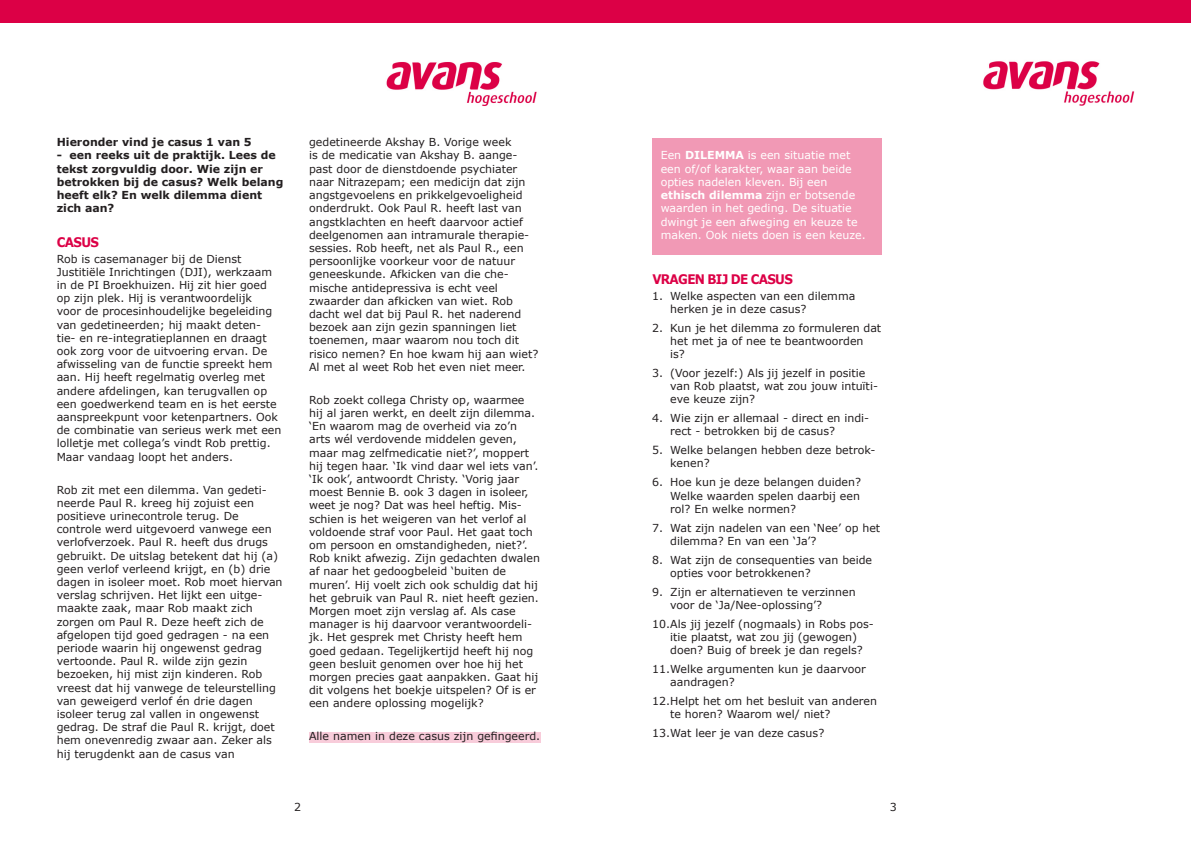
<style>
.page{position:relative;width:1191px;height:842px;background:#fff}
.page>*{position:absolute;margin:0;border:0;box-sizing:border-box;transform-origin:0 0}
.Avans_Kopje_lopende{font:700 13.2px "Verdana";letter-spacing:-.055em;color:#dc0046;scale:.91 1}
.Basic_body{font:11px/13.2px "Verdana";color:#231f20}
.Kader_rood{font:11px/13.2px "Verdana";color:#fff}
.Avans_Basic_Body_Bol{font:700 11px/13.2px "Verdana";color:#231f20}
.s1{font-weight:700}
</style>
<div class="page">
<div style="left:0;top:0;width:595px;height:22px;background:#dc0046"></div>
<img style="left:386px;top:62px;width:151px;height:44px">
<div style="left:595px;top:0;width:596px;height:22px;background:#dc0046"></div>
<img style="left:983px;top:61px;width:151px;height:45px">
<div style="left:309px;top:732px;width:231px;height:11px;background:#f8ccda"></div>
<div style="left:652px;top:138px;width:229px;height:116px;background:#f199b5"></div>
<p class="Avans_Basic_Body_Bol" style="left:57px;top:135px;width:196px">Hieronder vind je casus 1 van 5</p>
<p class="Avans_Basic_Body_Bol" style="left:57px;top:149px;width:228px">- een reeks uit de praktijk. Lees de tekst zorgvuldig door. Wie zijn er betrokken bij de casus? Welk belang heeft elk? En welk dilemma dient zich aan?</p>
<p class="Avans_Kopje_lopende" style="left:57px;top:232px;width:48px">CASUS</p>
<p class="Basic_body" style="left:57px;top:252px;width:226px">Rob is casemanager bij de Dienst Justitiële Inrichtingen (DJI), werkzaam in de PI Broekhuizen. Hij zit hier goed op zijn plek. Hij is verantwoordelijk<br>voor de procesinhoudelijke begeleiding van gedetineerden; hij maakt deten&shy;tie- en re-integratieplannen en draagt ook zorg voor de uitvoering ervan. De afwisseling van de functie spreekt hem aan. Hij heeft regelmatig overleg met andere afdelingen, kan terugvallen op een goedwerkend team en is het eerste aanspreekpunt voor ketenpartners. Ook de combinatie van serieus werk met een lolletje met collega’s vindt Rob prettig.<br>Maar vandaag loopt het anders.</p>
<p class="Basic_body" style="left:57px;top:483px;width:227px">Rob zit met een dilemma. Van gedeti&shy;neerde Paul R. kreeg hij zojuist een positieve urinecontrole terug. De controle werd uitgevoerd vanwege een verlofverzoek. Paul R. heeft dus drugs gebruikt. De uitslag betekent dat hij (a) geen verlof verleend krijgt, en (b) drie dagen in isoleer moet. Rob moet hiervan verslag schrijven. Het lijkt een uitge&shy;maakte zaak, maar Rob maakt zich zorgen om Paul R. Deze heeft zich de afgelopen tijd goed gedragen - na een periode waarin hij ongewenst gedrag vertoonde. Paul R. wilde zijn gezin bezoeken, hij mist zijn kinderen. Rob vreest dat hij vanwege de teleurstelling van geweigerd verlof én drie dagen isoleer terug zal vallen in ongewenst gedrag. De straf die Paul R. krijgt, doet hem onevenredig zwaar aan. Zeker als hij terugdenkt aan de casus van</p>
<p class="Basic_body" style="left:309px;top:136px;width:231px">gedetineerde Akshay B. Vorige week<br>is de medicatie van Akshay B. aange&shy;past door de dienstdoende psychiater naar Nitrazepam; een medicijn dat zijn angstgevoelens en prikkelgevoeligheid onderdrukt. Ook Paul R. heeft last van angstklachten en heeft daarvoor actief deelgenomen aan intramurale therapie&shy;sessies. Rob heeft, net als Paul R., een persoonlijke voorkeur voor de natuur geneeskunde. Afkicken van die che&shy;mische antidepressiva is echt veel zwaarder dan afkicken van wiet. Rob dacht wel dat bij Paul R. het naderend bezoek aan zijn gezin spanningen liet toenemen, maar waarom nou toch dit risico nemen? En hoe kwam hij aan wiet?<br>Al met al weet Rob het even niet meer.</p>
<p class="Basic_body" style="left:309px;top:393px;width:232px">Rob zoekt collega Christy op, waarmee hij al jaren werkt, en deelt zijn dilemma. ‘En waarom mag de overheid via zo’n arts wél verdovende middelen geven, maar mag zelfmedicatie niet?’, moppert hij tegen haar. ‘Ik vind daar wel iets van’. ‘Ik ook’, antwoordt Christy. ‘Vorig jaar moest Bennie B. ook 3 dagen in isoleer, weet je nog? Dat was heel heftig. Mis&shy;schien is het weigeren van het verlof al voldoende straf voor Paul. Het gaat toch om persoon en omstandigheden, niet?’.<br>Rob knikt afwezig. Zijn gedachten dwalen af naar het gedoogbeleid ‘buiten de muren’. Hij voelt zich ook schuldig dat hij het gebruik van Paul R. niet heeft gezien.<br>Morgen moet zijn verslag af. Als case manager is hij daarvoor verantwoordeli&shy;jk. Het gesprek met Christy heeft hem goed gedaan. Tegelijkertijd heeft hij nog geen besluit genomen over hoe hij het morgen precies gaat aanpakken. Gaat hij dit volgens het boekje uitspelen? Of is er een andere oplossing mogelijk?</p>
<p class="Basic_body" style="left:309px;top:730px;width:233px">Alle namen in deze casus zijn gefingeerd.</p>
<p class="Kader_rood" style="left:660px;top:149px;width:206px">Een <span class="s1">DILEMMA</span> is een situatie met een of/of karakter, waar aan beide opties nadelen kleven. Bij een <span class="s1">ethisch dilemma</span> zijn er botsende waarden in het geding. De situatie dwingt je een afweging en keuze te maken. Ook niets doen is een keuze.</p>
<p class="Avans_Kopje_lopende" style="left:652px;top:269px;width:156px">VRAGEN BIJ DE CASUS</p>
<p class="Basic_body" style="left:670px;top:289px;width:187px;text-indent:-18px">1. Welke aspecten van een dilemma herken je in deze casus?</p>
<p class="Basic_body" style="left:670px;top:321px;width:213px;text-indent:-18px">2. Kun je het dilemma zo formuleren dat het met ja of nee te beantwoorden<br>is?</p>
<p class="Basic_body" style="left:670px;top:366px;width:209px;text-indent:-18px">3. (Voor jezelf:) Als jij jezelf in positie van Rob plaatst, wat zou jouw intuïti&shy;eve keuze zijn?</p>
<p class="Basic_body" style="left:670px;top:411px;width:200px;text-indent:-18px">4. Wie zijn er allemaal - direct en indi&shy;rect - betrokken bij de casus?</p>
<p class="Basic_body" style="left:670px;top:444px;width:207px;text-indent:-18px">5. Welke belangen hebben deze betrok&shy;kenen?</p>
<p class="Basic_body" style="left:670px;top:476px;width:192px;text-align:justify;text-indent:-18px">6. Hoe kun je deze belangen duiden?<br>Welke waarden spelen daarbij een rol? En welke normen?</p>
<p class="Basic_body" style="left:670px;top:521px;width:212px;text-indent:-18px">7. Wat zijn nadelen van een ‘Nee’ op het dilemma? En van een ‘Ja’?</p>
<p class="Basic_body" style="left:670px;top:553px;width:203px;text-indent:-18px">8. Wat zijn de consequenties van beide opties voor betrokkenen?</p>
<p class="Basic_body" style="left:670px;top:585px;width:187px;text-indent:-18px">9. Zijn er alternatieven te verzinnen voor de ‘Ja/Nee-oplossing’?</p>
<p class="Basic_body" style="left:670px;top:617px;width:205px;text-indent:-18px">10.Als jij jezelf (nogmaals) in Robs pos&shy;itie plaatst, wat zou jij (gewogen) doen? Buig of breek je dan regels?</p>
<p class="Basic_body" style="left:670px;top:662px;width:197px;text-indent:-18px">11.Welke argumenten kun je daarvoor aandragen?</p>
<p class="Basic_body" style="left:670px;top:694px;width:208px;text-indent:-18px">12.Helpt het om het besluit van anderen te horen? Waarom wel/ niet?</p>
<p class="Basic_body" style="left:652px;top:726px;width:174px">13.Wat leer je van deze casus?</p>
<p class="Basic_body" style="left:294px;top:800px;width:8px">2</p>
<p class="Basic_body" style="left:889px;top:800px;width:8px">3</p>
</div>
